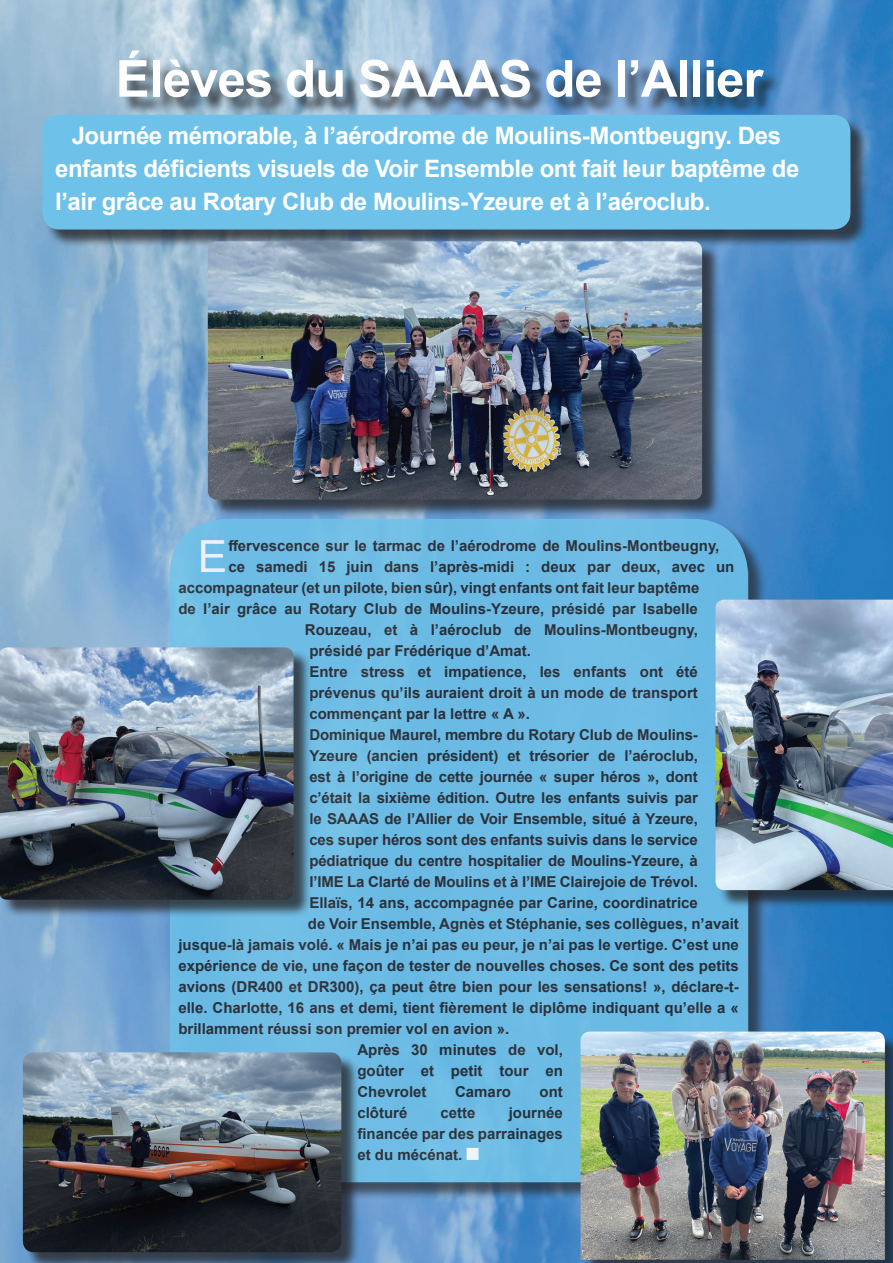
<style>
.page{position:relative;width:893px;height:1263px;background:#fff}
.page>*{position:absolute;margin:0;border:0;box-sizing:border-box;transform-origin:0 0}
.t1{font:700 51px "Arial";letter-spacing:-.02em;color:#fff}
.t2{font:44.4px "Arial";color:#fff}
.t3{font:700 24px/33px "Arial";letter-spacing:-.02em;color:#fff}
.t4{font:700 15px/21px "Arial";color:#231f20;text-align:justify}
</style>
<div class="page">
<img style="left:0;top:0;width:893px;height:1263px">
<div style="left:172px;top:521px;width:595px;height:680px;background:#231f20;opacity:.75"></div>
<div style="left:170px;top:519px;width:578px;height:663px;background:#6cbbe5;border-radius:55px"></div>
<div style="left:467px;top:1148px;width:12px;height:12px;background:#eef4f9;border:1px solid #fff"></div>
<div style="left:122px;top:52px;width:659px;height:64px;background:#231f20;opacity:.75"></div>
<div style="left:45px;top:117px;width:824px;height:131px;background:#231f20;opacity:.75"></div>
<div style="left:43px;top:115px;width:807px;height:115px;background:#6ec2e9;border-radius:17px"></div>
<div style="left:210px;top:244px;width:511px;height:274px;background:#231f20;opacity:.75"></div>
<img style="left:208px;top:241px;width:494px;height:259px">
<div style="left:583px;top:1034px;width:310px;height:229px;background:#231f20;opacity:.75"></div>
<img style="left:581px;top:1031px;width:304px;height:229px">
<div style="left:1px;top:650px;width:311px;height:269px;background:#231f20;opacity:.75"></div>
<img style="left:0;top:647px;width:293px;height:253px">
<div style="left:718px;top:602px;width:175px;height:306px;background:#231f20;opacity:.75"></div>
<img style="left:716px;top:600px;width:177px;height:290px">
<div style="left:25px;top:1055px;width:335px;height:208px;background:#231f20;opacity:.75"></div>
<img style="left:23px;top:1052px;width:318px;height:200px">
<h1 class="t1" style="left:116px;top:43px;width:649px">élèves du SAAAS de l’Allier</h1>
<h3 class="t3" style="left:55px;top:120px;width:746px;text-indent:17px">Journée mémorable, à l’aérodrome de Moulins-Montbeugny. Des enfants déficients visuels de Voir Ensemble ont fait leur baptême de l’air grâce au Rotary Club de Moulins-Yzeure et à l’aéroclub.</h3>
<h2 class="t2" style="left:198px;top:526px;width:31px">E</h2>
<p class="t4" style="left:228px;top:535px;width:493px">ffervescence sur le tarmac de l’aérodrome de Moulins-Montbeugny,</p>
<p class="t4" style="left:228px;top:556px;width:508px">ce samedi 15 juin dans l’après-midi : deux par deux, avec un</p>
<p class="t4" style="left:178px;top:577px;width:522px">accompagnateur (et un pilote, bien sûr), vingt enfants ont fait leur baptême</p>
<p class="t4" style="left:178px;top:598px;width:521px">de l’air grâce au Rotary Club de Moulins-Yzeure, présidé par Isabelle</p>
<p class="t4" style="left:305px;top:619px;width:394px">Rouzeau, et à l’aéroclub de Moulins-Montbeugny,</p>
<p class="t4" style="left:309px;top:640px;width:223px">présidé par Frédérique d’Amat.</p>
<p class="t4" style="left:309px;top:661px;width:390px">Entre stress et impatience, les enfants ont été</p>
<p class="t4" style="left:309px;top:682px;width:390px">prévenus qu’ils auraient droit à un mode de transport</p>
<p class="t4" style="left:309px;top:703px;width:222px">commençant par la lettre « A ».</p>
<p class="t4" style="left:309px;top:724px;width:390px">Dominique Maurel, membre du Rotary Club de Moulins-</p>
<p class="t4" style="left:309px;top:745px;width:390px">Yzeure (ancien président) et trésorier de l’aéroclub,</p>
<p class="t4" style="left:309px;top:766px;width:390px">est à l’origine de cette journée « super héros », dont</p>
<p class="t4" style="left:309px;top:787px;width:390px">c’était la sixième édition. Outre les enfants suivis par</p>
<p class="t4" style="left:309px;top:808px;width:390px">le SAAAS de l’Allier de Voir Ensemble, situé à Yzeure,</p>
<p class="t4" style="left:309px;top:829px;width:390px">ces super héros sont des enfants suivis dans le service</p>
<p class="t4" style="left:309px;top:850px;width:390px">pédiatrique du centre hospitalier de Moulins-Yzeure, à</p>
<p class="t4" style="left:309px;top:871px;width:390px">I’IME La Clarté de Moulins et à I’IME Clairejoie de Trévol.</p>
<p class="t4" style="left:309px;top:892px;width:390px">Ellaïs, 14 ans, accompagnée par Carine, coordinatrice</p>
<p class="t4" style="left:308px;top:913px;width:432px">de Voir Ensemble, Agnès et Stéphanie, ses collègues, n’avait</p>
<p class="t4" style="left:178px;top:934px;width:562px">jusque-là jamais volé. « Mais je n’ai pas eu peur, je n’ai pas le vertige. C’est une</p>
<p class="t4" style="left:178px;top:955px;width:562px">expérience de vie, une façon de tester de nouvelles choses. Ce sont des petits</p>
<p class="t4" style="left:178px;top:976px;width:562px">avions (DR400 et DR300), ça peut être bien pour les sensations! », déclare-t-</p>
<p class="t4" style="left:178px;top:997px;width:562px">elle. Charlotte, 16 ans et demi, tient fièrement le diplôme indiquant qu’elle a «</p>
<p class="t4" style="left:178px;top:1018px;width:332px">brillamment réussi son premier vol en avion ».</p>
<p class="t4" style="left:357px;top:1039px;width:207px">Après 30 minutes de vol,</p>
<p class="t4" style="left:357px;top:1060px;width:207px">goûter et petit tour en</p>
<p class="t4" style="left:357px;top:1081px;width:71px">Chevrolet</p>
<p class="t4" style="left:455px;top:1081px;width:57px">Camaro</p>
<p class="t4" style="left:540px;top:1081px;width:25px">ont</p>
<p class="t4" style="left:357px;top:1102px;width:52px">clôturé</p>
<p class="t4" style="left:441px;top:1102px;width:37px">cette</p>
<p class="t4" style="left:357px;top:1102px;width:207px;text-indent:151px">journée financée par des parrainages et du mécénat.</p>
</div>
